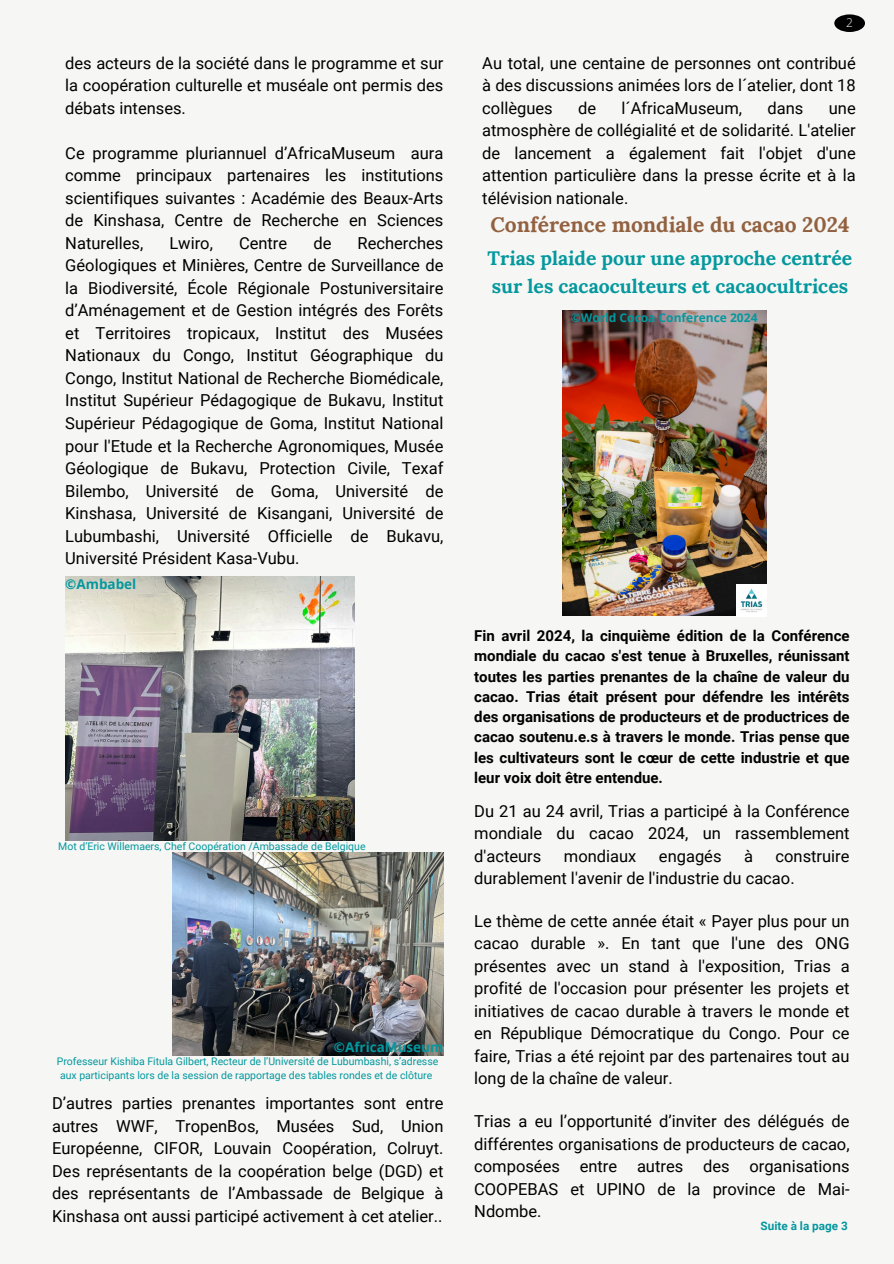
<style>
.page{position:relative;width:894px;height:1264px;background:#fff}
.page>*{position:absolute;margin:0;border:0;box-sizing:border-box;transform-origin:0 0}
.t1{font:700 21px "Lora";color:#92613f}
.t2{font:700 19.35px/27px "Lora";color:#03989e}
.t3{font:16.5px/22.5px "Roboto";color:#000;text-align:justify}
.t4{font:700 15px/20.2px "Roboto";color:#000;text-align:justify}
.t5{font:700 13.5px "Open Sans";color:#03989e}
.t6{font:700 12px "Open Sans";color:#03989e}
.t7{font:300 12px "Open Sans";color:#f6f6f4}
.t8{font:700 11.7px "Roboto";color:#03989e}
.t9{font:10.5px/14px "Roboto";color:#03989e;text-align:center}
</style>
<div class="page">
<div style="left:0;top:0;width:893px;height:1263px;background:#f6f6f4"></div>
<div style="left:834px;top:14px;width:30px;height:18px;background:#000;border-radius:50%"></div>
<img style="left:65px;top:577px;width:289px;height:263px">
<img style="left:173px;top:852px;width:270px;height:203px">
<img style="left:562px;top:311px;width:204px;height:305px">
<img style="left:736px;top:584px;width:29px;height:32px">
<h4 class="t3" style="left:65px;top:52px;width:379px">des acteurs de la société dans le programme et sur la coopération culturelle et muséale ont permis des débats intenses.</h4>
<p class="t3" style="left:65px;top:142px;width:379px">Ce programme pluriannuel d’AfricaMuseum aura comme principaux partenaires les institutions scientifiques suivantes : Académie des Beaux-Arts de Kinshasa, Centre de Recherche en Sciences Naturelles,</p>
<p class="t3" style="left:65px;top:232px;width:379px;text-indent:292px">Recherches Géologiques et Minières, Centre de Surveillance de la Biodiversité, École Régionale Postuniversitaire d’Aménagement et de Gestion intégrés des Forêts et Territoires tropicaux, Institut des Musées Nationaux du Congo, Institut Géographique du Congo, Institut National de Recherche Biomédicale, Institut Supérieur Pédagogique de Bukavu, Institut Supérieur Pédagogique de Goma, Institut National pour l'Etude et la Recherche Agronomiques, Musée Géologique de Bukavu, Protection Civile, Texaf Bilembo, Université de Goma, Université de Kinshasa, Université de Kisangani, Université de Lubumbashi, Université Officielle de Bukavu, Université Président Kasa-Vubu.</p>
<p class="t3" style="left:169px;top:232px;width:45px">Lwiro,</p>
<p class="t3" style="left:239px;top:232px;width:50px">Centre</p>
<p class="t3" style="left:313px;top:232px;width:20px">de</p>
<h3 class="t5" style="left:65px;top:574px;width:73px">©Ambabel</h3>
<h1 class="t9" style="left:58px;top:839px;width:309px">Mot d’Eric Willemaers, Chef Coopération /Ambassade de Belgique</h1>
<h1 class="t5" style="left:334px;top:1037px;width:111px">©AfricaMuseum</h1>
<p class="t9" style="left:57px;top:1054px;width:383px">Professeur Kishiba Fitula Gilbert, Recteur de l’Université de Lubumbashi, s’adresse aux participants lors de la session de rapportage des tables rondes et de clôture</p>
<h3 class="t3" style="left:52px;top:1092px;width:392px">D’autres parties prenantes importantes sont entre autres WWF, TropenBos, Musées Sud, Union Européenne, CIFOR, Louvain Coopération, Colruyt.<br>Des représentants de la coopération belge (DGD) et des représentants de l’Ambassade de Belgique à Kinshasa ont aussi participé activement à cet atelier..</h3>
<p class="t7" style="left:846px;top:14px;width:8px">2</p>
<p class="t3" style="left:482px;top:52px;width:375px">Au total, une centaine de personnes ont contribué à des discussions animées lors de l´atelier, dont 18 collègues</p>
<p class="t3" style="left:578px;top:97px;width:20px">de</p>
<p class="t3" style="left:621px;top:97px;width:122px">l´AfricaMuseum,</p>
<p class="t3" style="left:767px;top:97px;width:37px">dans</p>
<p class="t3" style="left:482px;top:97px;width:375px;text-indent:346px">une atmosphère de collégialité et de solidarité. L'atelier de lancement a également fait l'objet d'une attention particulière dans la presse écrite et à la télévision nationale.</p>
<p class="t1" style="left:490px;top:210px;width:360px">Conférence mondiale du cacao 2024</p>
<h5 class="t2" style="left:487px;top:245px;width:366px">Trias plaide pour une approche centrée sur les cacaoculteurs et cacaocultrices</h5>
<h2 class="t6" style="left:570px;top:309px;width:188px">©World Cocoa Conference 2024</h2>
<h4 class="t4" style="left:474px;top:626px;width:377px">Fin avril 2024, la cinquième édition de la Conférence mondiale du cacao s'est tenue à Bruxelles, réunissant toutes les parties prenantes de la chaîne de valeur du cacao. Trias était présent pour défendre les intérêts des organisations de producteurs et de productrices de cacao soutenu.e.s à travers le monde. Trias pense que les cultivateurs sont le cœur de cette industrie et que leur voix doit être entendue.</h4>
<h3 class="t3" style="left:474px;top:799px;width:377px">Du 21 au 24 avril, Trias a participé à la Conférence mondiale du cacao 2024, un rassemblement d'acteurs</h3>
<h3 class="t3" style="left:563px;top:844px;width:74px">mondiaux</h3>
<h3 class="t3" style="left:658px;top:844px;width:64px">engagés</h3>
<h3 class="t3" style="left:743px;top:844px;width:10px">à</h3>
<h3 class="t3" style="left:474px;top:844px;width:377px;text-indent:301px">construire durablement l'avenir de l'industrie du cacao.</h3>
<h3 class="t3" style="left:474px;top:910px;width:377px">Le thème de cette année était « Payer plus pour un cacao durable ». En tant que l'une des ONG présentes avec un stand à l'exposition, Trias a profité de l'occasion pour présenter les projets et initiatives de cacao durable à travers le monde et en République Démocratique du Congo. Pour ce faire, Trias a été rejoint par des partenaires tout au long de la chaîne de valeur.</h3>
<h3 class="t3" style="left:474px;top:1110px;width:377px">Trias a eu l’opportunité d’inviter des délégués de différentes organisations de producteurs de cacao, composées entre autres des organisations COOPEBAS et UPINO de la province de Mai-Ndombe.</h3>
<p class="t8" style="left:760px;top:1218px;width:89px">Suite à la page 3</p>
</div>
